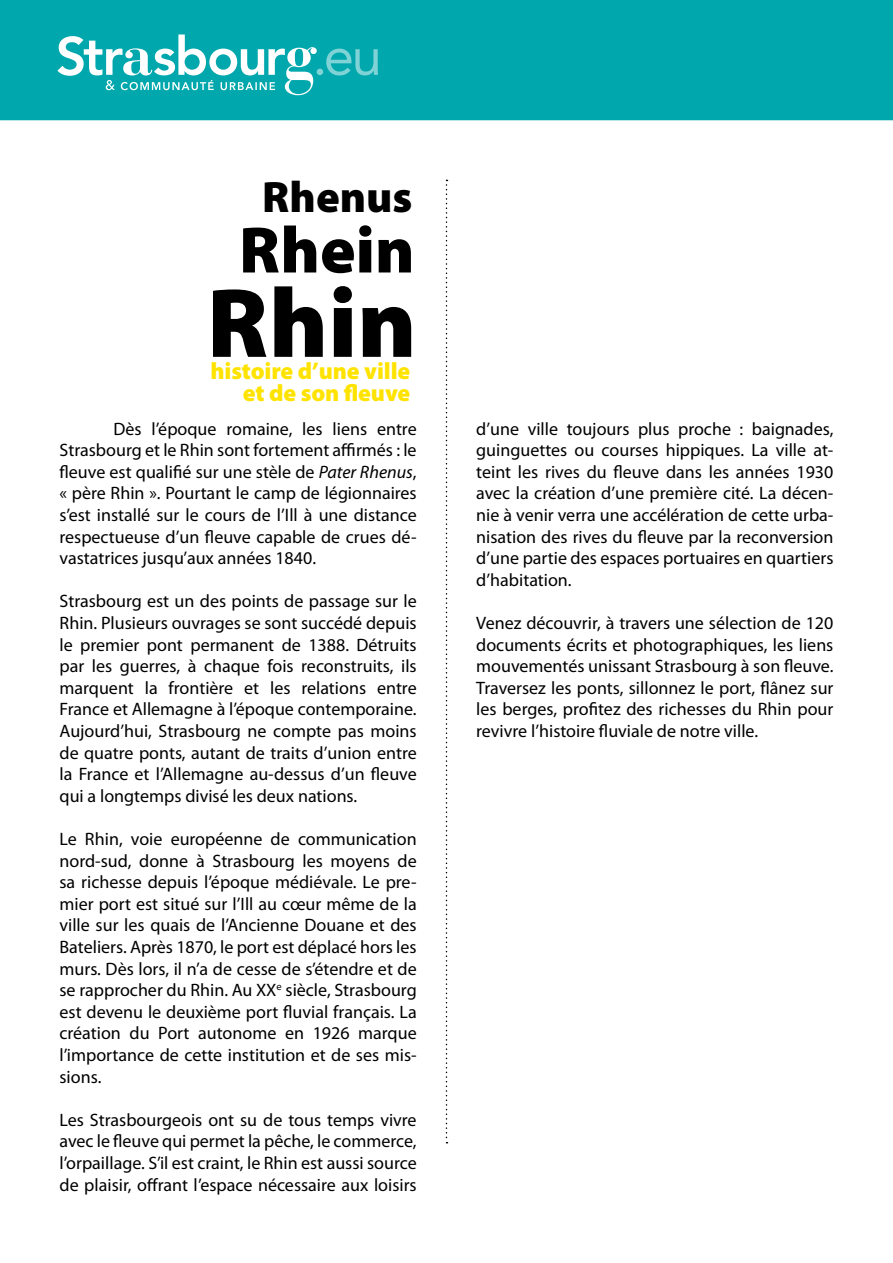
<style>
.page{position:relative;width:893px;height:1263px;background:#fff}
.page>*{position:absolute;margin:0;border:0;box-sizing:border-box;transform-origin:0 0}
.t1{font:900 99.3px "Myriad Pro";color:#000}
.t2{font:900 66.15px "Myriad Pro";color:#000}
.t3{font:900 44.1px "Myriad Pro";color:#000}
.t4{font:900 23.7px/22px "Myriad Pro";letter-spacing:-.005em;color:#ffe300;text-align:right}
.t5{font:18px/21.6px "Myriad Pro";color:#000;text-align:justify}
.s1{font-style:italic}
</style>
<div class="page">
<div style="left:0;top:0;width:893px;height:120px;background:#00a7ac"></div>
<svg style="left:57px;top:35px;width:321px;height:60px"></svg>
<svg style="left:446px;top:180px;width:1px;height:963px"></svg>
<h3 class="t3" style="left:262px;top:168px;width:152px">Rhenus</h3>
<h2 class="t2" style="left:239px;top:206px;width:177px">Rhein</h2>
<h1 class="t1" style="left:207px;top:257px;width:211px">Rhin</h1>
<h3 class="t4" style="left:210px;top:359px;width:201px">histoire d’une ville et de son fleuve</h3>
<p class="t5" style="left:60px;top:418px;width:359px;text-indent:54px">Dès l’époque romaine, les liens entre Strasbourg et le Rhin sont fortement affirmés : le fleuve est qualifié sur une stèle de <span class="s1">Pater Rhenus</span>, « père Rhin ». Pourtant le camp de légionnaires s’est installé sur le cours de l’Ill à une distance respectueuse d’un fleuve capable de crues dé&shy;vastatrices jusqu’aux années 1840.</p>
<p class="t5" style="left:60px;top:591px;width:359px">Strasbourg est un des points de passage sur le Rhin. Plusieurs ouvrages se sont succédé depuis le premier pont permanent de 1388. Détruits par les guerres, à chaque fois reconstruits, ils marquent la frontière et les relations entre France et Allemagne à l’époque contemporaine.<br>Aujourd’hui, Strasbourg ne compte pas moins de quatre ponts, autant de traits d’union entre la France et l’Allemagne au-dessus d’un fleuve qui a longtemps divisé les deux nations.</p>
<p class="t5" style="left:60px;top:828px;width:359px">Le Rhin, voie européenne de communication nord-sud, donne à Strasbourg les moyens de sa richesse depuis l’époque médiévale. Le pre&shy;mier port est situé sur l’Ill au cœur même de la ville sur les quais de l’Ancienne Douane et des Bateliers. Après 1870, le port est déplacé hors les murs. Dès lors, il n’a de cesse de s’étendre et de se rapprocher du Rhin. Au XX<sup>e</sup> siècle, Strasbourg est devenu le deuxième port fluvial français. La création du Port autonome en 1926 marque l’importance de cette institution et de ses mis&shy;sions.</p>
<p class="t5" style="left:60px;top:1109px;width:359px">Les Strasbourgeois ont su de tous temps vivre avec le fleuve qui permet la pêche, le commerce, l’orpaillage. S’il est craint, le Rhin est aussi source de plaisir, offrant l’espace nécessaire aux loisirs</p>
<p class="t5" style="left:476px;top:418px;width:359px">d’une ville toujours plus proche : baignades, guinguettes ou courses hippiques. La ville at&shy;teint les rives du fleuve dans les années 1930 avec la création d’une première cité. La décen&shy;nie à venir verra une accélération de cette urba&shy;nisation des rives du fleuve par la reconversion d’une partie des espaces portuaires en quartiers d’habitation.</p>
<p class="t5" style="left:476px;top:612px;width:359px">Venez découvrir, à travers une sélection de 120 documents écrits et photographiques, les liens mouvementés unissant Strasbourg à son fleuve.<br>Traversez les ponts, sillonnez le port, flânez sur les berges, profitez des richesses du Rhin pour revivre l’histoire fluviale de notre ville.</p>
</div>
